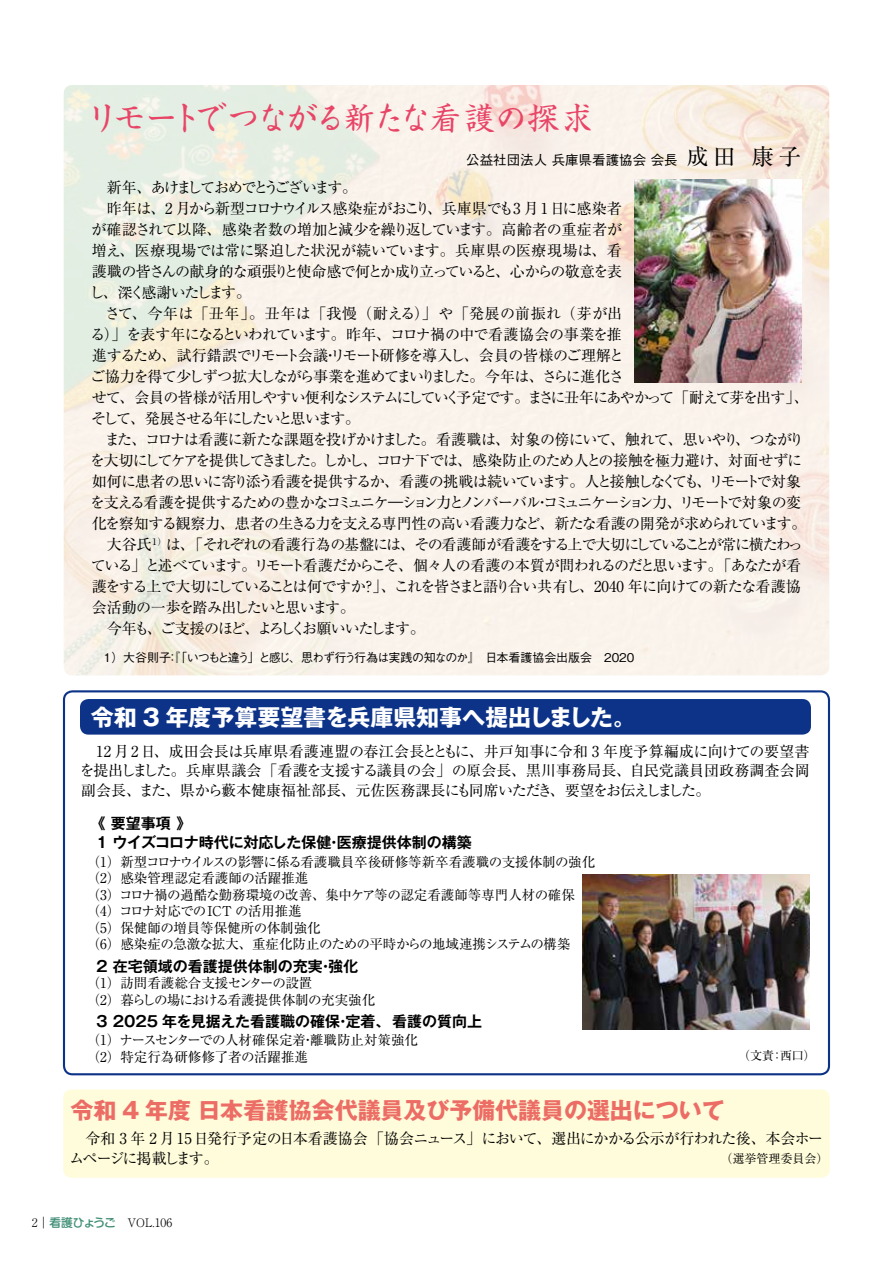
<style>
.page{position:relative;width:893px;height:1263px;background:#fff}
.page>*{position:absolute;margin:0;border:0;box-sizing:border-box;transform-origin:0 0}
.t1{font:31.5px "Shinsei Kai Pr 5 CBSK1";letter-spacing:-.06em;color:#e84567}
.t2{font:700 22.95px "Gothic MB101 Pr 6 N";color:#ec6d65}
.t3{font:700 22.95px "Gothic MB101 Pr 6 N";color:#fff}
.t4{font:15px/19.5px "Ryumin Pr 6 N";letter-spacing:-.075em;color:#000}
.t5{font:15px "Ryumin Pr 6 N";letter-spacing:-.055em;color:#000}
.t6{font:700 15px/19.5px "Gothic MB101 Pr 6 N De";color:#000}
.t7{font:15px "Ryumin Pr 6 N";letter-spacing:-.1em;color:#000}
.t8{font:15px "Ryumin Pr 6 N";letter-spacing:-.045em;color:#000}
.t9{font:15px "Ryumin Pr 6 N";letter-spacing:-.025em;color:#000}
.t10{font:15px "Ryumin Pr 6 N";letter-spacing:-.01em;color:#000}
.t11{font:15px "Ryumin Pr 6 N";letter-spacing:.02em;color:#000}
.t12{font:15px "Ryumin Pr 6 N";letter-spacing:-.11em;color:#000}
.t13{font:15px "Ryumin Pr 6 N";letter-spacing:-.125em;color:#000}
.t14{font:15px "Ryumin Pr 6 N";letter-spacing:-.135em;color:#000}
.t15{font:15px "Ryumin Pr 6 N";letter-spacing:-.17em;color:#000}
.t16{font:13.5px/16.5px "Ryumin Pr 6 N";color:#000}
.t17{font:13.5px/16.5px "Ryumin Pr 6 N";letter-spacing:-.035em;color:#000}
.t18{font:500 13.5px "Gothic BBB Pr 6 N";color:#000}
.t19{font:500 12px "Gothic BBB Pr 6 N";letter-spacing:-.055em;color:#000}
.t20{font:12px "Ryumin Pr 6 N";color:#000}
.t21{font:300 11.7px "Ryumin Pr 6 N";color:#000}
.s1{font-family:"Ryumin Pr 6 N";font-weight:400;font-size:22.5px}
.s2{font-family:"Shin M Go Pr 6 N";font-weight:500;color:#3f8e76}
</style>
<div class="page">
<svg style="left:64px;top:85px;width:765px;height:590px;background:#f6f0e7"></svg>
<div style="left:63px;top:1089px;width:767px;height:89px;background:#fffcdb;border-radius:9px"></div>
<div style="left:80px;top:699px;width:731px;height:36px;background:#0c3388;border-radius:9px"></div>
<img style="left:583px;top:874px;width:227px;height:155px">
<div style="left:63px;top:690px;width:767px;height:385px;border:2px solid #0c3388;border-radius:9px"></div>
<img style="left:635px;top:180px;width:166px;height:203px">
<h1 class="t1" style="left:87px;top:93px;width:508px">リモートでつながる新たな看護の探求</h1>
<p class="t18" style="left:466px;top:149px;width:336px">公益社団法人 兵庫県看護協会 会長 <span class="s1">成田 康子</span></p>
<p class="t14" style="left:107px;top:176px;width:252px">新年、あけましておめでとうございます。</p>
<p class="t4" style="left:107px;top:198px;width:517px">昨年は、2 月から新型コロナウイルス感染症がおこり、兵庫県でも3 月 1 日に感染者</p>
<p class="t9" style="left:92px;top:218px;width:532px">が確認されて以降、感染者数の増加と減少を繰り返しています。高齢者の重症者が</p>
<p class="t10" style="left:92px;top:239px;width:532px">増え、医療現場では常に緊迫した状況が続いています。兵庫県の医療現場は、看</p>
<p class="t4" style="left:92px;top:261px;width:532px">護職の皆さんの献身的な頑張りと使命感で何とか成り立っていると、心からの敬意を表</p>
<p class="t15" style="left:89px;top:281px;width:163px">し、深く感謝いたします。</p>
<p class="t11" style="left:105px;top:302px;width:519px">さて、今年は「丑年」。丑年は「我慢（耐える）」や「発展の前振れ（芽が出</p>
<p class="t5" style="left:90px;top:323px;width:533px">る）」を表す年になるといわれています。昨年、コロナ禍の中で看護協会の事業を推</p>
<p class="t4" style="left:92px;top:345px;width:534px">進するため、試行錯誤でリモート会議・リモート研修を導入し、会員の皆様のご理解と</p>
<p class="t4" style="left:90px;top:366px;width:535px">ご協力を得て少しずつ拡大しながら事業を進めてまいりました。今年は、さらに進化さ</p>
<p class="t4" style="left:92px;top:387px;width:719px">せて、会員の皆様が活用しやすい便利なシステムにしていく予定です。まさに丑年にあやかって「耐えて芽を出す」、</p>
<p class="t13" style="left:91px;top:407px;width:271px">そして、発展させる年にしたいと思います。</p>
<p class="t5" style="left:105px;top:428px;width:701px">また、コロナは看護に新たな課題を投げかけました。看護職は、対象の傍にいて、触れて、思いやり、つながり</p>
<p class="t4" style="left:90px;top:450px;width:713px">を大切にしてケアを提供してきました。しかし、コロナ下では、感染防止のため人との接触を極力避け、対面せずに</p>
<p class="t4" style="left:92px;top:471px;width:711px">如何に患者の思いに寄り添う看護を提供するか、看護の挑戦は続いています。人と接触しなくても、リモートで対象</p>
<p class="t7" style="left:90px;top:491px;width:712px">を支える看護を提供するための豊かなコミュニケ―ション力とノンバーバル・コミュニケーション力、リモートで対象の変</p>
<p class="t8" style="left:92px;top:512px;width:716px">化を察知する観察力、患者の生きる力を支える専門性の高い看護力など、新たな看護の開発が求められています。</p>
<p class="t4" style="left:107px;top:534px;width:698px">大谷氏<sup>１）</sup>は、「それぞれの看護行為の基盤には、その看護師が看護をする上で大切にしていることが常に横たわっ</p>
<p class="t4" style="left:91px;top:555px;width:712px">ている」と述べています。リモート看護だからこそ、個々人の看護の本質が問われるのだと思います。「あなたが看</p>
<p class="t4" style="left:92px;top:576px;width:711px">護をする上で大切にしていることは何ですか？」、これを皆さまと語り合い共有し、2040 年に向けての新たな看護協</p>
<p class="t4" style="left:92px;top:597px;width:265px">会活動の一歩を踏み出したいと思います。</p>
<p class="t12" style="left:107px;top:617px;width:320px">今年も、ご支援のほど、よろしくお願いいたします。</p>
<p class="t19" style="left:102px;top:647px;width:534px">１）大谷則子：『「いつもと違う」と感じ、思わず行う行為は実践の知なのか』　日本看護協会出版会　2020</p>
<h2 class="t3" style="left:91px;top:698px;width:547px">令和 3 年度予算要望書を兵庫県知事へ提出しました。</h2>
<p class="t4" style="left:80px;top:741px;width:731px;text-align:justify;text-indent:17px">12 月2日、成田会長は兵庫県看護連盟の春江会長とともに、井戸知事に令和 3 年度予算編成に向けての要望書を提出しました。兵庫県議会「看護を支援する議員の会」の原会長、黒川事務局長、自民党議員団政務調査会岡副会長、また、県から藪本健康福祉部長、元佐医務課長にも同席いただき、要望をお伝えしました。</p>
<p class="t6" style="left:90px;top:813px;width:383px">《 要望事項 》<br>１ ウイズコロナ時代に対応した保健・医療提供体制の構築</p>
<p class="t16" style="left:87px;top:853px;width:510px">（1）新型コロナウイルスの影響に係る看護職員卒後研修等新卒看護職の支援体制の強化（2）感染管理認定看護師の活躍推進<br>（3）コロナ禍の過酷な勤務環境の改善、集中ケア等の認定看護師等専門人材の確保（4）コロナ対応でのICT の活用推進<br>（5）保健師の増員等保健所の体制強化<br>（6）感染症の急激な拡大、重症化防止のための平時からの地域連携システムの構築</p>
<p class="t6" style="left:95px;top:955px;width:265px">２ 在宅領域の看護提供体制の充実・強化</p>
<p class="t17" style="left:87px;top:974px;width:290px">（1）訪問看護総合支援センターの設置　<br>（2）暮らしの場における看護提供体制の充実強化</p>
<p class="t6" style="left:95px;top:1011px;width:389px">３ 2025 年を見据えた看護職の確保・定着、看護の質向上</p>
<p class="t16" style="left:87px;top:1031px;width:333px">（1）ナースセンターでの人材確保定着・離職防止対策強化（2）特定行為研修修了者の活躍推進</p>
<p class="t20" style="left:738px;top:1046px;width:79px">（文責：西口）</p>
<h2 class="t2" style="left:71px;top:1092px;width:655px">令和 4 年度 日本看護協会代議員及び予備代議員の選出について</h2>
<p class="t4" style="left:69px;top:1128px;width:755px;text-indent:16px">令和 3 年 2 月15日発行予定の日本看護協会「協会ニュース」において、選出にかかる公示が行われた後、本会ホームページに掲載します。</p>
<p class="t20" style="left:702px;top:1149px;width:128px">　（選挙管理委員会）</p>
<p class="t21" style="left:32px;top:1213px;width:142px">2｜<span class="s2">看護ひょうご</span> VOL.106</p>
</div>
